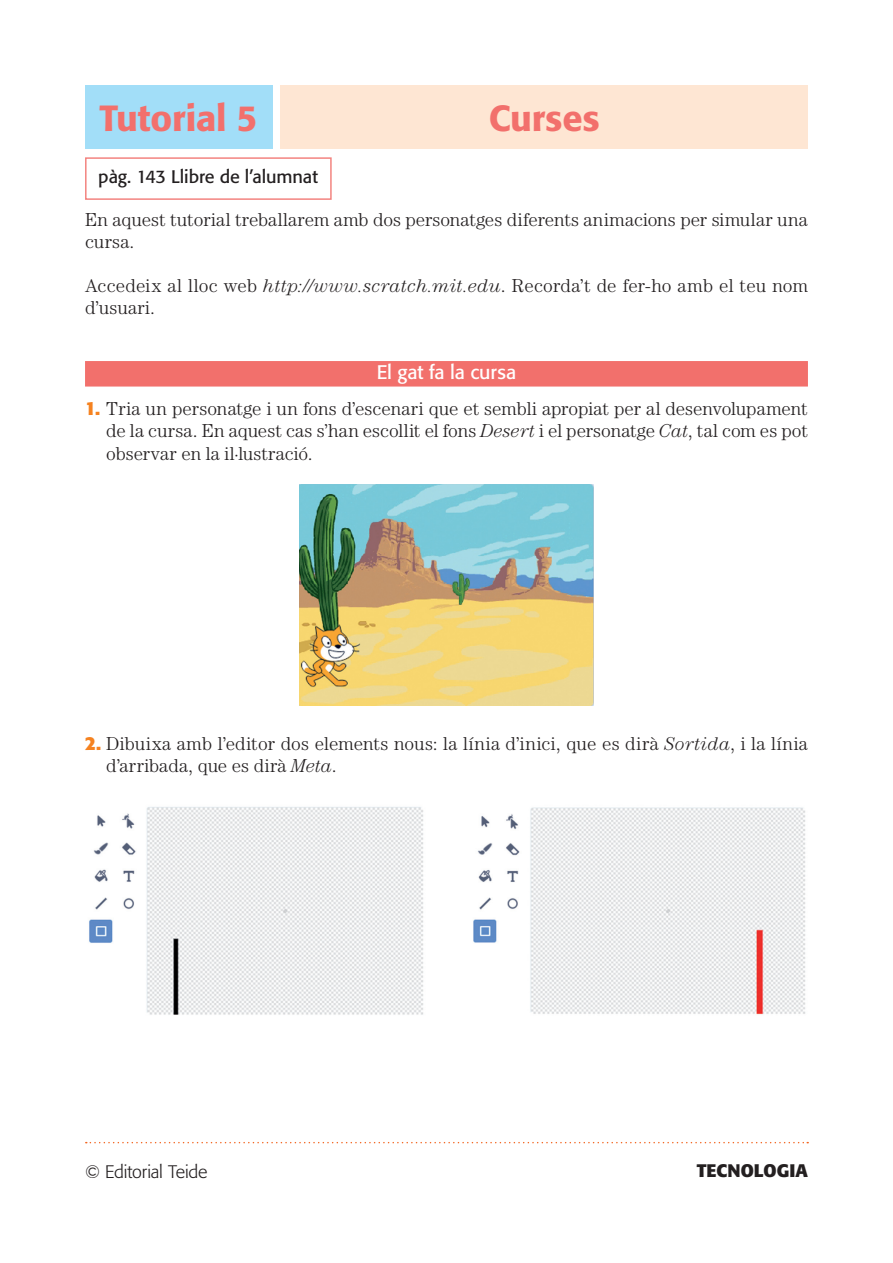
<style>
.page{position:relative;width:893px;height:1263px;background:#fff}
.page>*{position:absolute;margin:0;border:0;box-sizing:border-box;transform-origin:0 0}
.t1{font:500 36px "Formata";letter-spacing:-.005em;color:#f2706c}
.t2{font:19.5px "Formata";letter-spacing:-.005em;color:#fff}
.t3{font:300 18.75px/22.5px "Century Std";letter-spacing:.005em;color:#231f20}
.t4{font:18px "Formata";letter-spacing:-.005em;color:#231f20}
.t5{font:300 18px "Formata";letter-spacing:-.01em;color:#231f20}
.t6{font:700 18px "Formata";color:#231f20}
.s1{font-style:italic}
.s2{font-family:"Formata";font-weight:700;color:#f58220}
</style>
<div class="page">
<svg style="left:86px;top:1142px;width:722px;height:1px"></svg>
<div style="left:281px;top:85px;width:527px;height:64px;background:#fee6d3"></div>
<div style="left:85px;top:85px;width:187px;height:64px;background:#a2def8"></div>
<div style="left:85px;top:157px;width:247px;height:43px;border:2px solid #f38480"></div>
<div style="left:85px;top:361px;width:723px;height:26px;background:#f2706c"></div>
<img style="left:300px;top:485px;width:293px;height:221px">
<img style="left:89px;top:807px;width:334px;height:208px">
<img style="left:473px;top:807px;width:333px;height:208px">
<h1 class="t1" style="left:100px;top:96px;width:159px">Tutorial 5</h1>
<h1 class="t1" style="left:489px;top:96px;width:113px">Curses</h1>
<p class="t4" style="left:98px;top:165px;width:221px">pàg. 143 Llibre de l’alumnat</p>
<p class="t3" style="left:85px;top:208px;width:724px">En aquest tutorial treballarem amb dos personatges diferents animacions per simular una cursa.</p>
<p class="t3" style="left:85px;top:274px;width:724px">Accedeix al lloc web <span class="s1">http://www.scratch.mit.edu</span>. Recorda’t de fer-ho amb el teu nom d’usuari.</p>
<p class="t2" style="left:377px;top:361px;width:141px">El gat fa la cursa</p>
<p class="t3" style="left:106px;top:397px;width:703px;text-align:justify;text-indent:-21px"><span class="s2">1.</span> Tria un personatge i un fons d’escenari que et sembli apropiat per al desenvolupament de la cursa. En aquest cas s’han escollit el fons <span class="s1">Desert</span> i el personatge <span class="s1">Cat</span>, tal com es pot observar en la il·lustració.</p>
<p class="t3" style="left:106px;top:731px;width:703px;text-indent:-21px"><span class="s2">2.</span> Dibuixa amb l’editor dos elements nous: la línia d’inici, que es dirà <span class="s1">Sortida</span>, i la línia d’arribada, que es dirà <span class="s1">Meta</span>.</p>
<p class="t5" style="left:85px;top:1161px;width:124px">© Editorial Teide</p>
<p class="t6" style="left:697px;top:1160px;width:113px">TECNOLOGIA</p>
</div>
